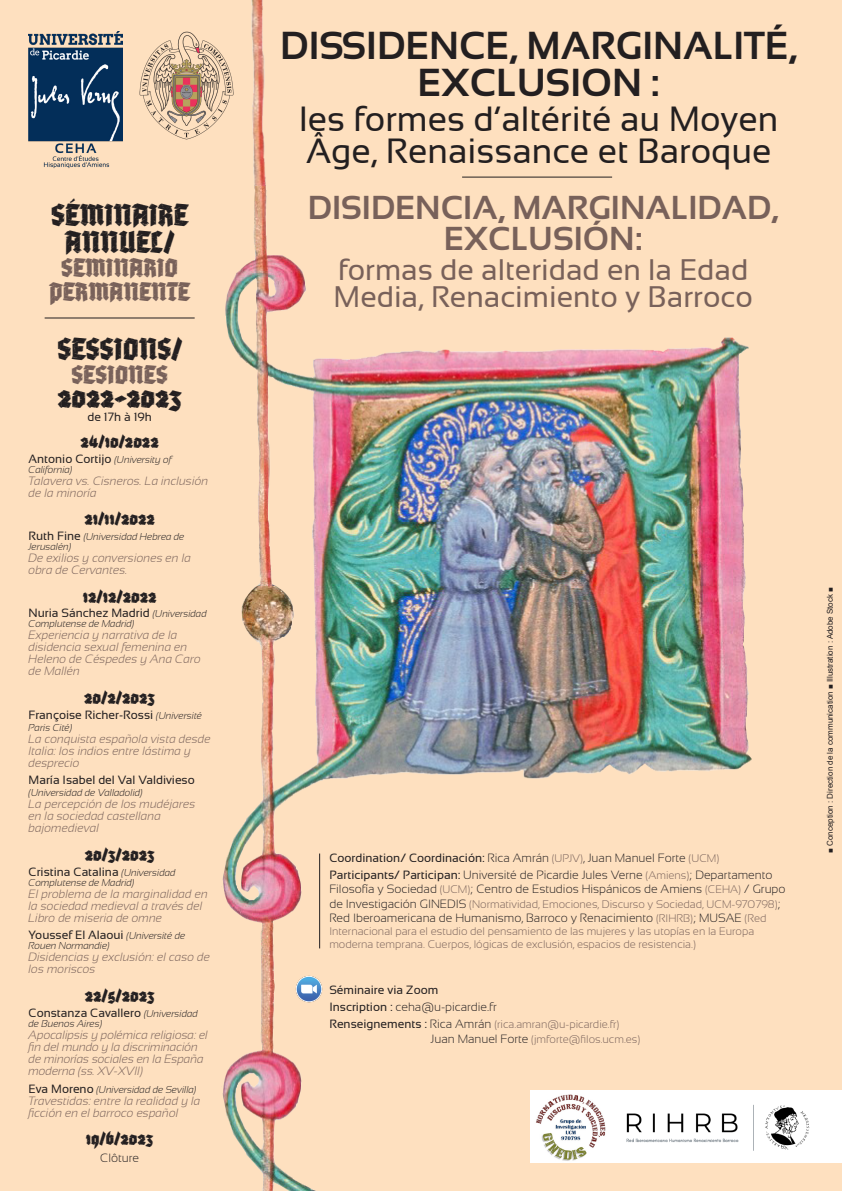
<style>
.page{position:relative;width:842px;height:1191px;background:#fee0bf}
.page>*{position:absolute;margin:0;border:0;box-sizing:border-box;transform-origin:0 0}
.t1{font:700 39px "Sansation";color:#231f20}
.t2{font:35px/32px "Sansation";color:#231f20}
.t3{font:700 33.2px/31.5px "Sansation";color:#78615a;text-align:center}
.t4{font:32px/27px "Adhesive Nr.Seven";color:#231f20;text-align:center}
.t5{font:29.8px/27.2px "Sansation";color:#78615a}
.t6{font:27px "Adhesive Nr.Seven";color:#78615a}
.t7{font:19px "Adhesive Nr.Seven";color:#231f20}
.t8{font:italic 300 12px/12px "Sansation";color:#78615a}
.t9{font:12px "Sansation";color:#231f20}
.t10{font:300 12px/14.4px "Sansation";color:#231f20}
.t11{font:300 11px/13.2px "Sansation";color:#78615a}
.t12{font:italic 300 10px/10px "Sansation";letter-spacing:-.01em;color:#231f20}
.t13{font:8px "Arial";color:#231f20}
.s1{font-weight:300;font-style:italic;font-size:10px}
.s2{font-weight:400;font-style:normal;font-size:12px}
.s3{font-weight:300}
.s4{font-weight:300;font-size:11px;color:#78615a}
.s5{font-weight:400}
.s6{font-size:11px;color:#78615a}
.s7{font-size:12px;color:#231f20}
.s8{font-weight:400;font-size:12px;color:#231f20}
</style>
<div class="page">
<img style="left:222px;top:186px;width:538px;height:1005px">
<img style="left:251px;top:0;width:15px;height:186px">
<img style="left:29px;top:31px;width:94px;height:137px">
<hr style="left:45px;top:317px;width:150px;height:1px;background:#231f20">
<hr style="left:462px;top:177px;width:150px;height:1px;background:#231f20">
<hr style="left:319px;top:853px;width:1px;height:95px;background:#231f20">
<img style="left:139px;top:31px;width:95px;height:109px">
<div style="left:530px;top:1090px;width:312px;height:72px;background:#fff"></div>
<img style="left:536px;top:1094px;width:70px;height:67px">
<img style="left:626px;top:1104px;width:184px;height:47px">
<img style="left:295px;top:975px;width:27px;height:27px">
<p class="t4" style="left:51px;top:202px;width:139px">SÉMINAIRE<br>ANNUEL/</p>
<p class="t6" style="left:61px;top:252px;width:118px">SEMINARIO</p>
<p class="t6" style="left:49px;top:276px;width:142px">PERMANENTE</p>
<p class="t4" style="left:57px;top:336px;width:126px">SESSIONS/</p>
<p class="t6" style="left:71px;top:359px;width:98px">SESIONES</p>
<p class="t4" style="left:58px;top:384px;width:126px">2022-2023</p>
<p class="t7" style="left:81px;top:430px;width:80px">24/10/2022</p>
<p class="t9" style="left:29px;top:452px;width:145px">Antonio Cortijo <span class="s1">(University of</span></p>
<p class="t12" style="left:29px;top:464px;width:45px">California)</p>
<p class="t8" style="left:29px;top:474px;width:181px">Talavera vs. Cisneros. La inclusión de la minoría</p>
<p class="t7" style="left:84px;top:507px;width:72px">21/11/2022</p>
<p class="t12" style="left:29px;top:531px;width:157px"><span class="s2">Ruth Fine</span> (Universidad Hebrea de<br>Jerusalén)</p>
<p class="t8" style="left:29px;top:552px;width:164px">De exilios y conversiones en la obra de Cervantes.</p>
<p class="t7" style="left:83px;top:585px;width:75px">12/12/2022</p>
<p class="t9" style="left:29px;top:606px;width:180px">Nuria Sánchez Madrid <span class="s1">(Universidad</span></p>
<p class="t12" style="left:29px;top:619px;width:107px">Complutense de Madrid)</p>
<p class="t8" style="left:29px;top:629px;width:174px">Experiencia y narrativa de la disidencia sexual femenina en<br>Heleno de Céspedes y Ana Caro de Mallén</p>
<p class="t7" style="left:84px;top:686px;width:72px">20/2/2023</p>
<p class="t9" style="left:29px;top:708px;width:175px">Françoise Richer-Rossi <span class="s1">(Université</span></p>
<p class="t12" style="left:29px;top:722px;width:45px">Paris Cité)</p>
<p class="t8" style="left:29px;top:732px;width:184px">La conquista española vista desde<br>Italia: los indios entre lástima y desprecio</p>
<p class="t9" style="left:29px;top:773px;width:168px">María Isabel del Val Valdivieso</p>
<p class="t12" style="left:29px;top:788px;width:116px">(Universidad de Valladolid)</p>
<p class="t8" style="left:29px;top:798px;width:168px">La percepción de los mudéjares en la sociedad castellana bajomedieval</p>
<p class="t7" style="left:85px;top:843px;width:71px">20/3/2023</p>
<p class="t9" style="left:29px;top:865px;width:149px">Cristina Catalina <span class="s1">(Universidad</span></p>
<p class="t12" style="left:29px;top:877px;width:107px">Complutense de Madrid)</p>
<p class="t8" style="left:29px;top:887px;width:181px">El problema de la marginalidad en la sociedad medieval a través del<br>Libro de miseria de omne</p>
<p class="t9" style="left:29px;top:928px;width:158px">Youssef El Alaoui <span class="s1">(Université de</span></p>
<p class="t12" style="left:29px;top:941px;width:83px">Rouen Normandie)</p>
<p class="t8" style="left:29px;top:951px;width:183px">Disidencias y exclusión: el caso de los moriscos</p>
<p class="t7" style="left:85px;top:984px;width:71px">22/5/2023</p>
<p class="t9" style="left:29px;top:1006px;width:171px">Constanza Cavallero <span class="s1">(Universidad</span></p>
<p class="t12" style="left:29px;top:1018px;width:75px">de Buenos Aires)</p>
<p class="t8" style="left:29px;top:1028px;width:181px">Apocalipsis y polémica religiosa: el fin del mundo y la discriminación de minorías sociales en la España moderna (ss. XV-XVII)</p>
<p class="t12" style="left:29px;top:1084px;width:169px"><span class="s2">Eva Moreno</span> (Universidad de Sevilla)</p>
<p class="t8" style="left:29px;top:1094px;width:173px">Travestidas: entre la realidad y la ficción en el barroco español</p>
<p class="t7" style="left:86px;top:1127px;width:69px">19/6/2023</p>
<p class="t10" style="left:100px;top:1150px;width:40px">Clôture</p>
<p class="t9" style="left:87px;top:410px;width:66px">de 17h à 19h</p>
<p class="t1" style="left:280px;top:24px;width:519px">DISSIDENCE, MARGINALITÉ,</p>
<p class="t1" style="left:418px;top:61px;width:244px">EXCLUSION :</p>
<p class="t2" style="left:299px;top:103px;width:481px">les formes d’altérité au Moyen<br>Âge, Renaissance et Baroque</p>
<p class="t3" style="left:308px;top:191px;width:472px">DISIDENCIA, MARGINALIDAD,<br>EXCLUSIÓN:</p>
<p class="t5" style="left:334px;top:256px;width:421px">formas de alteridad en la Edad<br>Media, Renacimiento y Barroco</p>
<p class="t9" style="left:329px;top:850px;width:391px">Coordination/ Coordinación: <span class="s3">Rica Amrán</span> <span class="s4">(UPJV)</span><span class="s3">, Juan Manuel Forte</span> <span class="s4">(UCM)</span></p>
<p class="t10" style="left:329px;top:867px;width:458px"><span class="s5">Participants/ Participan:</span> Université de Picardie Jules Verne <span class="s6">(Amiens)</span>; Departamento<br>Filosofía y Sociedad <span class="s6">(UCM)</span>; Centro de Estudios Hispánicos de Amiens <span class="s6">(CEHA)</span> / Grupo</p>
<p class="t11" style="left:329px;top:897px;width:453px"><span class="s7">de Investigación GINEDIS</span> (Normatividad, Emociones, Discurso y Sociedad, UCM-970798)<span class="s7">;</span></p>
<p class="t10" style="left:329px;top:910px;width:439px">Red Iberoamericana de Humanismo, Barroco y Renacimiento <span class="s6">(RIHRB)</span>; MUSAE <span class="s6">(Red</span></p>
<p class="t11" style="left:329px;top:924px;width:426px">Internacional para el estudio del pensamiento de las mujeres y las utopías en la Europa moderna temprana. Cuerpos, lógicas de exclusión, espacios de resistencia.)</p>
<p class="t9" style="left:329px;top:982px;width:111px">Séminaire via Zoom</p>
<p class="t10" style="left:329px;top:999px;width:169px"><span class="s5">Inscription :</span> ceha@u-picardie.fr</p>
<p class="t11" style="left:329px;top:1017px;width:292px"><span class="s8">Renseignements :</span> <span class="s7">Rica Amrán</span> (rica.amran@u-picardie.fr)</p>
<p class="t11" style="left:431px;top:1032px;width:211px"><span class="s7">Juan Manuel Forte</span> (jmforte@filos.ucm.es)</p>
<p class="t13" style="left:825px;top:853px;width:267px;rotate:-90deg">■ Conception : Direction de la communication ■ Illustration : Adobe Stock ■</p>
</div>
